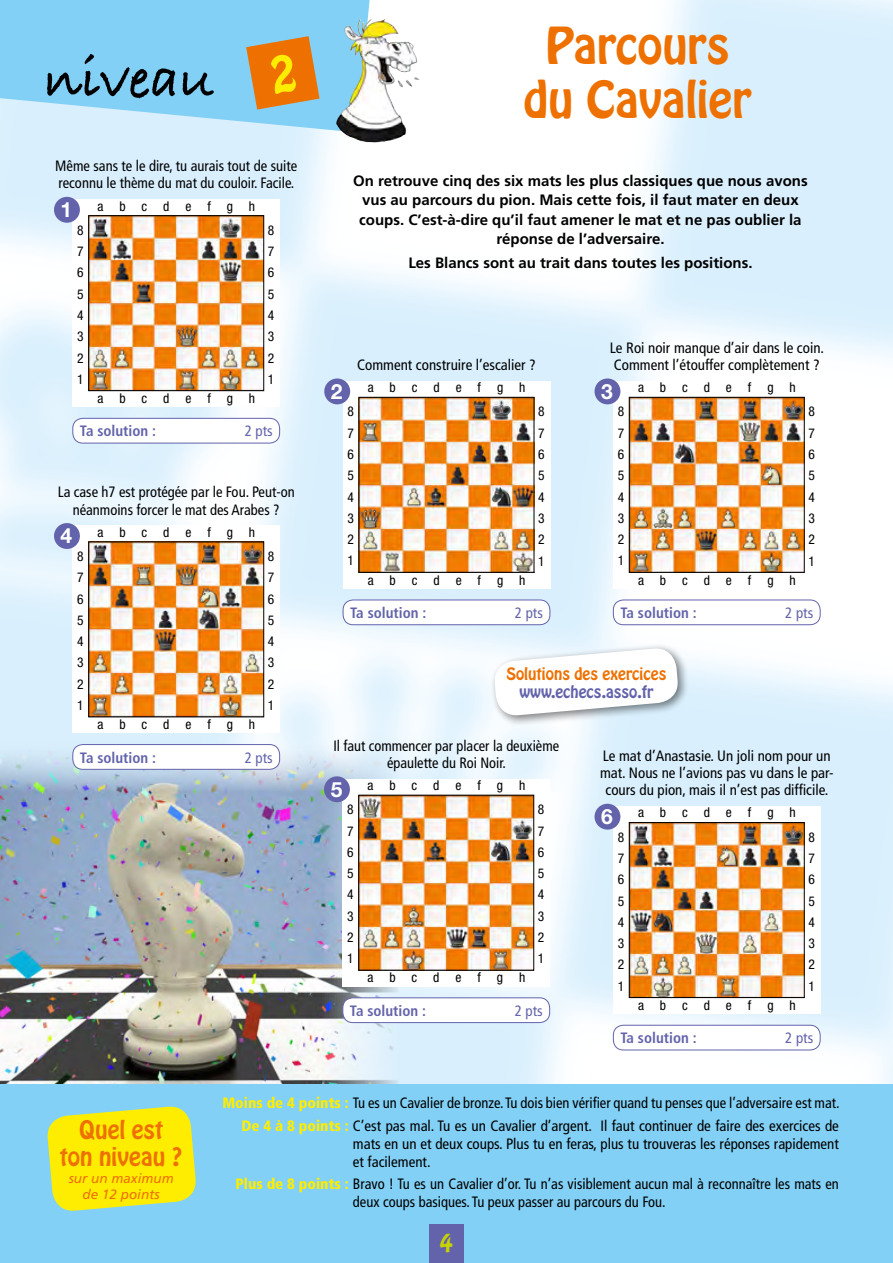
<style>
.page{position:relative;width:893px;height:1263px;background:#fff}
.page>*{position:absolute;margin:0;border:0;box-sizing:border-box;transform-origin:0 0}
.t1{font:57px "Bradley Hand ITCTT Bold";color:#000}
.t2{font:45px/54px "Hobo Std";color:#ee7100;text-align:center}
.t3{font:22.5px/27px "Hobo Std";color:#ee7100;text-align:center}
.t4{font:22.5px "Hobo Std";color:#c7d300}
.t5{font:700 21px "Helvetica Neue LT Std";color:#fff}
.t6{font:condensed 15px/17.2px "Frutiger";color:#000}
.t7{font:700 15px/19.5px "Frutiger";color:#000;text-align:center}
.t8{font:700 condensed 15px "Frutiger";color:#6363ab}
.t9{font:condensed 15px/17.2px "Frutiger";color:#000;text-align:center;scale:.96 1}
.t10{font:condensed 15px "Frutiger";color:#6363ab}
.t11{font:15px "Hobo Std";color:#ee7100}
.t12{font:15px "Hobo Std";color:#6363ab}
.t13{font:condensed 13.5px/21.3px "Helvetica Neue LT Std";color:#000;text-align:justify}
.t14{font:italic 13.5px/16.2px "Frutiger";color:#ee7100;text-align:center}
.s1{font-weight:900;color:#ffed00}
</style>
<div class="page">
<img style="left:0;top:741px;width:398px;height:343px">
<svg style="left:892px;top:0;width:1px;height:132px"></svg>
<div style="left:0;top:1084px;width:893px;height:179px;background:#82d0f5"></div>
<svg style="left:0;top:0;width:370px;height:132px;background:#8fd4f6"></svg>
<div style="left:429px;top:1225px;width:34px;height:38px;background:#6363ab"></div>
<img style="left:336px;top:19px;width:70px;height:124px">
<div style="left:490px;top:643px;width:199px;height:83px;background:#000;opacity:.5"></div>
<svg style="left:493px;top:647px;width:186px;height:70px"></svg>
<img style="left:90px;top:217px;width:172px;height:172px">
<div style="left:88px;top:215px;width:176px;height:176px;border:1px solid #000"></div>
<div style="left:54px;top:197px;width:26px;height:26px;background:#6363ab;border-radius:50%"></div>
<div style="left:72px;top:418px;width:208px;height:25px;border:1px solid #6363ab;border-radius:10px"></div>
<img style="left:361px;top:399px;width:171px;height:172px">
<div style="left:359px;top:397px;width:175px;height:176px;border:1px solid #000"></div>
<div style="left:324px;top:378px;width:26px;height:26px;background:#6363ab;border-radius:50%"></div>
<div style="left:343px;top:600px;width:207px;height:25px;border:1px solid #6363ab;border-radius:10px"></div>
<img style="left:631px;top:399px;width:171px;height:172px">
<div style="left:629px;top:397px;width:175px;height:176px;border:1px solid #000"></div>
<div style="left:594px;top:378px;width:26px;height:26px;background:#6363ab;border-radius:50%"></div>
<div style="left:613px;top:600px;width:207px;height:25px;border:1px solid #6363ab;border-radius:10px"></div>
<div style="left:342px;top:779px;width:208px;height:207px;background:#fff"></div>
<img style="left:360px;top:797px;width:172px;height:171px">
<div style="left:358px;top:795px;width:176px;height:175px;border:1px solid #000"></div>
<div style="left:324px;top:776px;width:26px;height:26px;background:#6363ab;border-radius:50%"></div>
<div style="left:343px;top:998px;width:207px;height:24px;background:#fff;border-radius:10px"></div>
<div style="left:342px;top:997px;width:208px;height:26px;border:1px solid #6363ab;border-radius:10px"></div>
<img style="left:631px;top:824px;width:171px;height:172px">
<div style="left:629px;top:822px;width:175px;height:176px;border:1px solid #000"></div>
<div style="left:594px;top:804px;width:26px;height:26px;background:#6363ab;border-radius:50%"></div>
<div style="left:613px;top:1025px;width:207px;height:25px;border:1px solid #6363ab;border-radius:10px"></div>
<svg style="left:47px;top:1106px;width:149px;height:105px;background:#ece824"></svg>
<img style="left:90px;top:544px;width:172px;height:171px">
<div style="left:88px;top:542px;width:176px;height:175px;border:1px solid #000"></div>
<div style="left:54px;top:523px;width:26px;height:26px;background:#6363ab;border-radius:50%"></div>
<div style="left:73px;top:744px;width:207px;height:25px;background:#fff;border-radius:10px"></div>
<div style="left:72px;top:744px;width:208px;height:26px;border:1px solid #6363ab;border-radius:10px"></div>
<svg style="left:246px;top:36px;width:74px;height:74px;background:#d18a41"></svg>
<h1 class="t1" style="left:44px;top:47px;width:173px">niveau</h1>
<p class="t6" style="left:55px;top:157px;width:243px">Même sans te le dire, tu aurais tout de suite reconnu le thème du mat du couloir. Facile.</p>
<h3 class="t5" style="left:61px;top:197px;width:13px">1</h3>
<p class="t13" style="left:97px;top:195px;width:159px">a b c d e f g h</p>
<p class="t13" style="left:77px;top:219px;width:8px">8<br>7<br>6<br>5<br>4<br>3<br>2<br>1</p>
<p class="t13" style="left:268px;top:219px;width:8px">8<br>7<br>6<br>5<br>4<br>3<br>2<br>1</p>
<p class="t13" style="left:97px;top:387px;width:159px">a b c d e f g h</p>
<p class="t8" style="left:80px;top:422px;width:78px">Ta solution :</p>
<p class="t10" style="left:245px;top:422px;width:30px">2 pts</p>
<p class="t6" style="left:58px;top:484px;width:238px;text-align:center">La case h7 est protégée par le Fou. Peut-on néanmoins forcer le mat des Arabes ?</p>
<h3 class="t5" style="left:61px;top:523px;width:13px">4</h3>
<p class="t13" style="left:97px;top:521px;width:159px">a b c d e f g h</p>
<p class="t13" style="left:77px;top:545px;width:8px">8<br>7<br>6<br>5<br>4<br>3<br>2<br>1</p>
<p class="t13" style="left:268px;top:545px;width:8px">8<br>7<br>6<br>5<br>4<br>3<br>2<br>1</p>
<p class="t13" style="left:97px;top:714px;width:159px">a b c d e f g h</p>
<p class="t8" style="left:80px;top:748px;width:78px">Ta solution :</p>
<p class="t10" style="left:245px;top:749px;width:30px">2 pts</p>
<h2 class="t2" style="left:524px;top:19px;width:229px">Parcours du Cavalier</h2>
<p class="t7" style="left:353px;top:171px;width:456px">On retrouve cinq des six mats les plus classiques que nous avons vus au parcours du pion. Mais cette fois, il faut mater en deux coups. C’est-à-dire qu’il faut amener le mat et ne pas oublier la réponse de l’adversaire.</p>
<p class="t7" style="left:408px;top:253px;width:346px">Les Blancs sont au trait dans toutes les positions.</p>
<p class="t6" style="left:357px;top:356px;width:180px">Comment construire l’escalier ?</p>
<p class="t6" style="left:610px;top:339px;width:216px">Le Roi noir manque d’air dans le coin.<br>Comment l’étouffer complètement ?</p>
<h3 class="t5" style="left:331px;top:378px;width:13px">2</h3>
<p class="t13" style="left:368px;top:377px;width:159px">a b c d e f g h</p>
<h3 class="t5" style="left:601px;top:378px;width:13px">3</h3>
<p class="t13" style="left:638px;top:377px;width:159px">a b c d e f g h</p>
<p class="t13" style="left:347px;top:401px;width:8px">8<br>7<br>6<br>5<br>4<br>3<br>2<br>1</p>
<p class="t13" style="left:538px;top:401px;width:8px">8<br>7<br>6<br>5<br>4<br>3<br>2<br>1</p>
<p class="t13" style="left:618px;top:401px;width:8px">8<br>7<br>6<br>5<br>4<br>3<br>2<br>1</p>
<p class="t13" style="left:808px;top:401px;width:8px">8<br>7<br>6<br>5<br>4<br>3<br>2<br>1</p>
<p class="t13" style="left:368px;top:569px;width:159px">a b c d e f g h</p>
<p class="t13" style="left:638px;top:569px;width:159px">a b c d e f g h</p>
<p class="t8" style="left:350px;top:604px;width:78px">Ta solution :</p>
<p class="t10" style="left:515px;top:604px;width:30px">2 pts</p>
<p class="t8" style="left:620px;top:604px;width:78px">Ta solution :</p>
<p class="t10" style="left:785px;top:604px;width:30px">2 pts</p>
<p class="t11" style="left:506px;top:664px;width:162px">Solutions des exercices</p>
<p class="t12" style="left:519px;top:682px;width:136px">www.echecs.asso.fr</p>
<p class="t9" style="left:333px;top:737px;width:237px">Il faut commencer par placer la deuxième épaulette du Roi Noir.</p>
<h3 class="t5" style="left:331px;top:776px;width:13px">5</h3>
<p class="t13" style="left:367px;top:774px;width:159px">a b c d e f g h</p>
<p class="t13" style="left:347px;top:799px;width:8px">8<br>7<br>6<br>5<br>4<br>3<br>2<br>1</p>
<p class="t13" style="left:538px;top:799px;width:8px">8<br>7<br>6<br>5<br>4<br>3<br>2<br>1</p>
<p class="t13" style="left:367px;top:967px;width:159px">a b c d e f g h</p>
<p class="t8" style="left:350px;top:1002px;width:78px">Ta solution :</p>
<p class="t10" style="left:515px;top:1002px;width:30px">2 pts</p>
<p class="t6" style="left:600px;top:747px;width:235px;text-align:center">Le mat d’Anastasie. Un joli nom pour un mat. Nous ne l’avions pas vu dans le par&shy;cours du pion, mais il n’est pas difficile.</p>
<h3 class="t5" style="left:601px;top:803px;width:13px">6</h3>
<p class="t13" style="left:638px;top:802px;width:159px">a b c d e f g h</p>
<p class="t13" style="left:618px;top:826px;width:8px">8<br>7<br>6<br>5<br>4<br>3<br>2<br>1</p>
<p class="t13" style="left:808px;top:826px;width:8px">8<br>7<br>6<br>5<br>4<br>3<br>2<br>1</p>
<p class="t13" style="left:638px;top:994px;width:159px">a b c d e f g h</p>
<p class="t8" style="left:620px;top:1029px;width:78px">Ta solution :</p>
<p class="t10" style="left:785px;top:1029px;width:30px">2 pts</p>
<h3 class="t3" style="left:60px;top:1117px;width:124px">Quel est ton niveau ?</h3>
<p class="t14" style="left:69px;top:1170px;width:107px">sur un maximum de 12 points</p>
<p class="t6" style="left:222px;top:1092px;width:619px;line-height:22.2px;text-align:right"><span class="s1">Moins de 4 points :</span> Tu es un Cavalier de bronze. Tu dois bien vérifier quand tu penses que l’adversaire est mat.<br><span class="s1">De 4 à 8 points :</span> C’est pas mal. Tu es un Cavalier d’argent. Il faut continuer de faire des exercices de</p>
<p class="t6" style="left:353px;top:1134px;width:487px;line-height:18px">mats en un et deux coups. Plus tu en feras, plus tu trouveras les réponses rapidement et facilement.</p>
<p class="t6" style="left:353px;top:1175px;width:488px;line-height:18px;text-indent:-117px"><span class="s1">Plus de 8 points :</span> Bravo ! Tu es un Cavalier d’or. Tu n’as visiblement aucun mal à reconnaître les mats en deux coups basiques. Tu peux passer au parcours du Fou.</p>
<h3 class="t4" style="left:440px;top:1227px;width:15px">4</h3>
</div>
